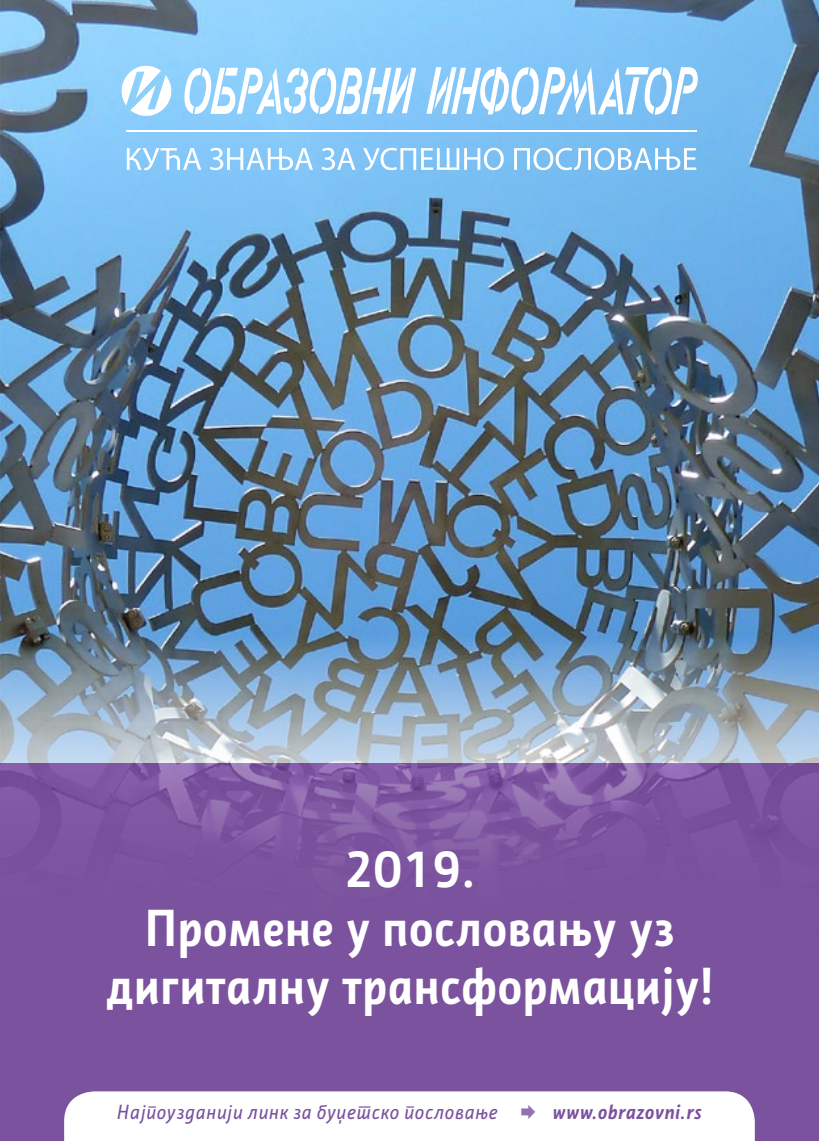
<style>
.page{position:relative;width:819px;height:1141px;background:#fff}
.page>*{position:absolute;margin:0;border:0;box-sizing:border-box;transform-origin:0 0}
.t1{font:700 49px/58.8px "Influ BG";color:#fff;text-align:center}
.t2{font:italic 19.25px "Influ BG";letter-spacing:.025em;color:#7a529d}
.t3{font:italic 700 19.25px "Influ BG";letter-spacing:.025em;color:#7a529d}
</style>
<div class="page">
<img style="left:0;top:0;width:819px;height:763px">
<div style="left:0;top:763px;width:819px;height:378px;background:#7a529d"></div>
<svg style="left:121px;top:65px;width:51px;height:52px"></svg>
<svg style="left:184px;top:67px;width:232px;height:47px"></svg>
<svg style="left:426px;top:67px;width:271px;height:48px"></svg>
<hr style="left:126px;top:130px;width:570px;height:2px;background:#fff">
<svg style="left:127px;top:148px;width:74px;height:22px"></svg>
<svg style="left:210px;top:148px;width:103px;height:22px"></svg>
<svg style="left:321px;top:148px;width:34px;height:22px"></svg>
<svg style="left:363px;top:148px;width:140px;height:22px"></svg>
<svg style="left:514px;top:148px;width:182px;height:22px"></svg>
<div style="left:64px;top:1091px;width:690px;height:50px;background:#fff"></div>
<p class="t1" style="left:105px;top:838px;width:609px">2019.<br>Промене у пословању уз дигиталну трансформацију!</p>
<p class="t2" style="left:117px;top:1100px;width:382px">Најпоузданији линк за буџетско пословање</p>
<p class="t3" style="left:552px;top:1099px;width:151px">www.obrazovni.rs</p>
</div>
